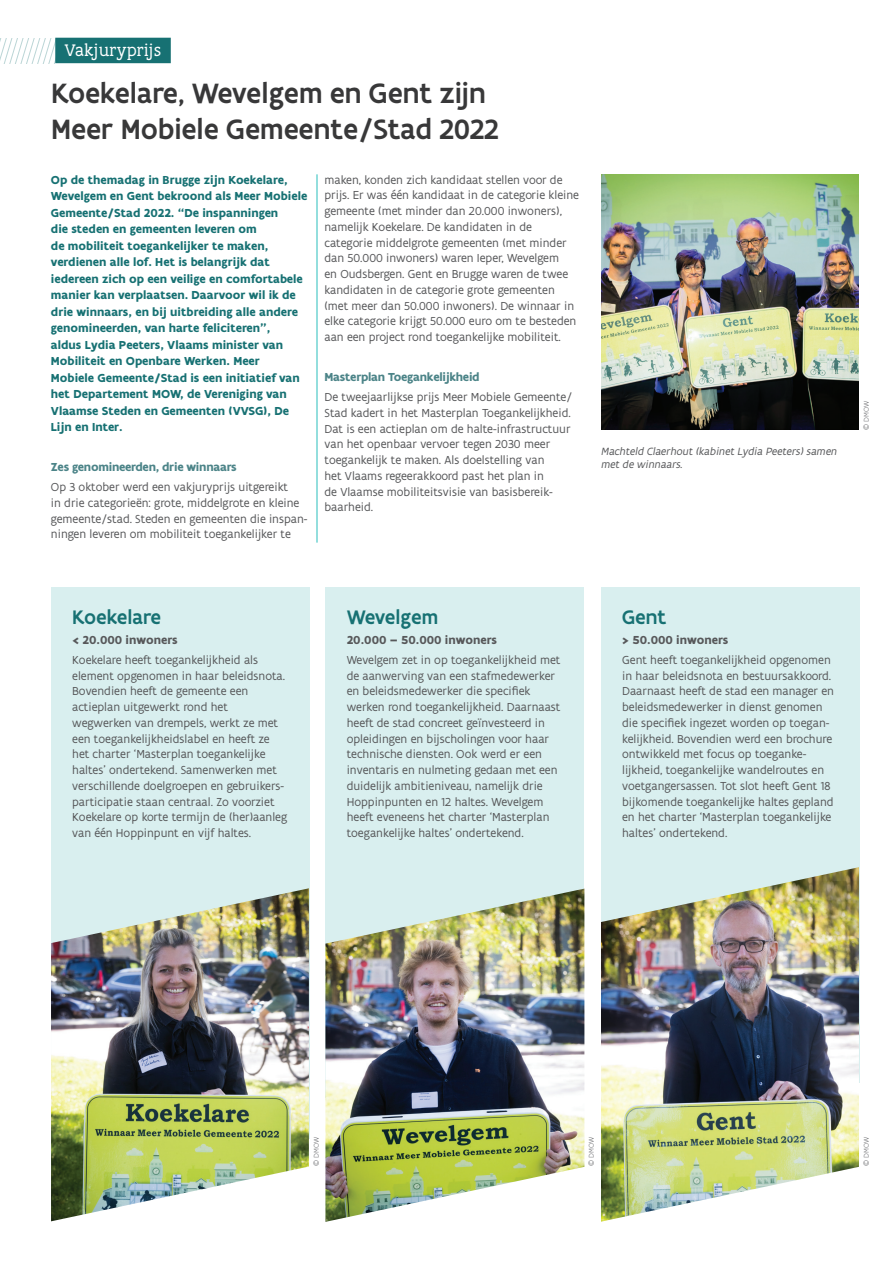
<style>
.page{position:relative;width:893px;height:1263px;background:#fff}
.page>*{position:absolute;margin:0;border:0;box-sizing:border-box;transform-origin:0 0}
.t1{font:500 30px/36px "Flanders Art Sans";color:#383839}
.t2{font:500 21px "Flanders Art Sans";color:#177173}
.t3{font:18px "Flanders Art Serif";letter-spacing:.02em;color:#fff}
.t4{font:12.45px/15.8px "Flanders Art Sans";color:#57585a}
.t5{font:700 12.45px/16.5px "Flanders Art Sans";color:#177173}
.t6{font:700 12.45px "Flanders Art Sans";letter-spacing:-.02em;color:#4c8488}
.t7{font:700 12.45px "Flanders Art Sans";color:#57585a}
.t8{font:italic 11.25px/13.5px "Flanders Art Sans";color:#57585a}
.t9{font:300 7.5px "Flanders Art Sans";color:#6c6d70}
</style>
<div class="page">
<div style="left:325px;top:587px;width:259px;height:510px;background:#d9efef"></div>
<div style="left:601px;top:587px;width:258px;height:496px;background:#d9efef"></div>
<div style="left:55px;top:38px;width:116px;height:25px;background:#177173"></div>
<svg style="left:0;top:38px;width:56px;height:25px"></svg>
<hr style="left:317px;top:174px;width:1px;height:369px;background:#28bebd">
<img style="left:601px;top:174px;width:258px;height:255px">
<img style="left:325px;top:888px;width:259px;height:334px">
<img style="left:601px;top:867px;width:258px;height:355px">
<div style="left:51px;top:587px;width:258px;height:552px;background:#d9efef"></div>
<img style="left:51px;top:888px;width:258px;height:333px">
<h3 class="t3" style="left:65px;top:40px;width:98px">Vakjuryprijs</h3>
<h1 class="t1" style="left:51px;top:76px;width:449px">Koekelare, Wevelgem en Gent zijn<br>Meer Mobiele Gemeente/Stad 2022</h1>
<p class="t5" style="left:51px;top:171px;width:258px">Op de themadag in Brugge zijn Koekelare, Wevelgem en Gent bekroond als Meer Mobiele Gemeente/Stad 2022. “De inspanningen<br>die steden en gemeenten leveren om<br>de mobiliteit toegankelijker te maken, verdienen alle lof. Het is belangrijk dat iedereen zich op een veilige en comfortabele manier kan verplaatsen. Daarvoor wil ik de drie winnaars, en bij uitbreiding alle andere genomineerden, van harte feliciteren”,<br>aldus Lydia Peeters, Vlaams minister van Mobiliteit en Openbare Werken. Meer<br>Mobiele Gemeente/Stad is een initiatief van het Departement MOW, de Vereniging van Vlaamse Steden en Gemeenten (VVSG), De Lijn en Inter.</p>
<p class="t6" style="left:51px;top:459px;width:187px">Zes genomineerden, drie winnaars</p>
<p class="t4" style="left:51px;top:479px;width:258px">Op 3 oktober werd een vakjuryprijs uitgereikt<br>in drie categorieën: grote, middelgrote en kleine gemeente/stad. Steden en gemeenten die inspan&shy;ningen leveren om mobiliteit toegankelijker te</p>
<p class="t4" style="left:324px;top:172px;width:256px">maken, konden zich kandidaat stellen voor de prijs. Er was één kandidaat in de categorie kleine gemeente (met minder dan 20.000 inwoners), namelijk Koekelare. De kandidaten in de categorie middelgrote gemeenten (met minder dan 50.000 inwoners) waren Ieper, Wevelgem<br>en Oudsbergen. Gent en Brugge waren de twee kandidaten in de categorie grote gemeenten (met meer dan 50.000 inwoners). De winnaar in elke categorie krijgt 50.000 euro om te besteden aan een project rond toegankelijke mobiliteit.</p>
<p class="t6" style="left:324px;top:369px;width:157px">Masterplan Toegankelijkheid</p>
<p class="t4" style="left:324px;top:389px;width:249px">De tweejaarlijkse prijs Meer Mobiele Gemeente/ Stad kadert in het Masterplan Toegankelijkheid.<br>Dat is een actieplan om de halte-infrastructuur van het openbaar vervoer tegen 2030 meer toegankelijk te maken. Als doelstelling van<br>het Vlaams regeerakkoord past het plan in<br>de Vlaamse mobiliteitsvisie van basisbereik&shy;baarheid.</p>
<p class="t8" style="left:601px;top:445px;width:240px">Machteld Claerhout(kabinetLydia Peeters)samen metde winnaars.</p>
<p class="t9" style="left:862px;top:429px;width:31px;rotate:-90deg">© DMOW</p>
<h2 class="t2" style="left:72px;top:604px;width:90px">Koekelare</h2>
<p class="t7" style="left:72px;top:632px;width:107px">&lt; 20.000 inwoners</p>
<p class="t4" style="left:72px;top:652px;width:217px">Koekelare heeft toegankelijkheid als element opgenomen in haar beleidsnota.<br>Bovendien heeft de gemeente een actieplan uitgewerkt rond het wegwerken van drempels, werkt ze met een toegankelijkheidslabel en heeft ze het charter ‘Masterplan toegankelijke haltes’ ondertekend. Samenwerken met verschillende doelgroepen en gebruikers&shy;participatie staan centraal. Zo voorziet Koekelare op korte termijn de (her)aanleg van één Hoppinpunt en vijf haltes.</p>
<h2 class="t2" style="left:347px;top:604px;width:93px">Wevelgem</h2>
<p class="t7" style="left:347px;top:632px;width:152px">20.000 – 50.000 inwoners</p>
<p class="t4" style="left:347px;top:652px;width:215px">Wevelgem zet in op toegankelijkheid met de aanwerving van een stafmedewerker en beleidsmedewerker die specifiek werken rond toegankelijkheid. Daarnaast heeft de stad concreet geïnvesteerd in opleidingen en bijscholingen voor haar technische diensten. Ook werd er een inventaris en nulmeting gedaan met een duidelijk ambitieniveau, namelijk drie Hoppinpunten en 12 haltes. Wevelgem heeft eveneens het charter ‘Masterplan toegankelijke haltes’ ondertekend.</p>
<h2 class="t2" style="left:622px;top:604px;width:46px">Gent</h2>
<p class="t7" style="left:622px;top:632px;width:108px">&gt; 50.000 inwoners</p>
<p class="t4" style="left:622px;top:652px;width:213px">Gent heeft toegankelijkheid opgenomen in haar beleidsnota en bestuursakkoord.<br>Daarnaast heeft de stad een manager en beleidsmedewerker in dienst genomen die specifiek ingezet worden op toegan&shy;kelijkheid. Bovendien werd een brochure ontwikkeld met focus op toeganke&shy;lijkheid, toegankelijke wandelroutes en voetgangersassen. Tot slot heeft Gent 18 bijkomende toegankelijke haltes gepland en het charter ‘Masterplan toegankelijke haltes’ ondertekend.</p>
<p class="t9" style="left:312px;top:1166px;width:31px;rotate:-90deg">© DMOW</p>
<p class="t9" style="left:587px;top:1166px;width:31px;rotate:-90deg">© DMOW</p>
<p class="t9" style="left:862px;top:1166px;width:31px;rotate:-90deg">© DMOW</p>
</div>
